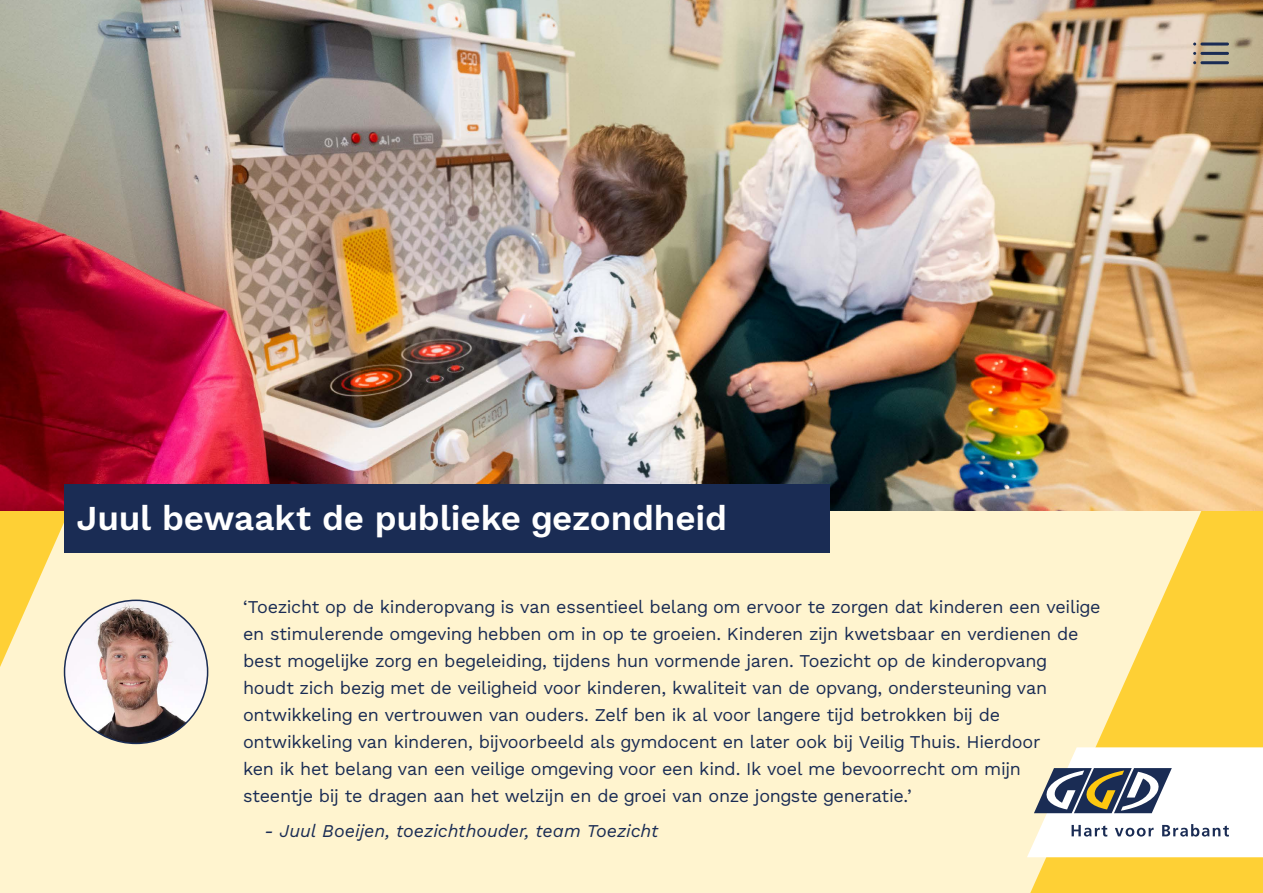
<style>
.page{position:relative;width:1263px;height:893px;background:#fff}
.page>*{position:absolute;margin:0;border:0;box-sizing:border-box;transform-origin:0 0}
.Powerbite_balk_tekst_wit{font:600 34.95px "GGD Work Sans";letter-spacing:-.005em;color:#fff}
.Powerbite_tekst{font:18px/27px "GGD Work Sans";letter-spacing:-.015em;color:#1a2c54}
.Powerbite_naam___functie{font:italic 18px "GGD Work Sans";letter-spacing:-.005em;color:#1a2c54}
</style>
<div class="page">
<div style="left:0;top:510px;width:1263px;height:383px;background:#fff4cf"></div>
<svg style="left:0;top:510px;width:209px;height:157px"></svg>
<svg style="left:1030px;top:510px;width:233px;height:383px;fill:#fed035"></svg>
<img style="left:0;top:0;width:1263px;height:510px">
<div style="left:64px;top:485px;width:765px;height:68px;background:#1a2c54"></div>
<svg style="left:1027px;top:747px;width:236px;height:110px"></svg>
<img style="left:65px;top:600px;width:143px;height:143px;border-radius:72px">
<hr style="left:1200px;top:43px;width:29px;height:3px;background:#1a2c54;border-radius:2px">
<hr style="left:1200px;top:52px;width:29px;height:3px;background:#1a2c54;border-radius:2px">
<hr style="left:1200px;top:61px;width:29px;height:3px;background:#1a2c54;border-radius:2px">
<p class="Powerbite_balk_tekst_wit" style="left:77px;top:491px;width:652px">Juul bewaakt de publieke gezondheid</p>
<p class="Powerbite_tekst" style="left:243px;top:592px;width:859px">‘Toezicht op de kinderopvang is van essentieel belang om ervoor te zorgen dat kinderen een veilige en stimulerende omgeving hebben om in op te groeien. Kinderen zijn kwetsbaar en verdienen de best mogelijke zorg en begeleiding, tijdens hun vormende jaren. Toezicht op de kinderopvang houdt zich bezig met de veiligheid voor kinderen, kwaliteit van de opvang, ondersteuning van ontwikkeling en vertrouwen van ouders. Zelf ben ik al voor langere tijd betrokken bij de ontwikkeling van kinderen, bijvoorbeeld als gymdocent en later ook bij Veilig Thuis. Hierdoor<br>ken ik het belang van een veilige omgeving voor een kind. Ik voel me bevoorrecht om mijn<br>steentje bij te dragen aan het welzijn en de groei van onze jongste generatie.’</p>
<p class="Powerbite_naam___functie" style="left:264px;top:818px;width:396px">- Juul Boeijen, toezichthouder, team Toezicht</p>
</div>
